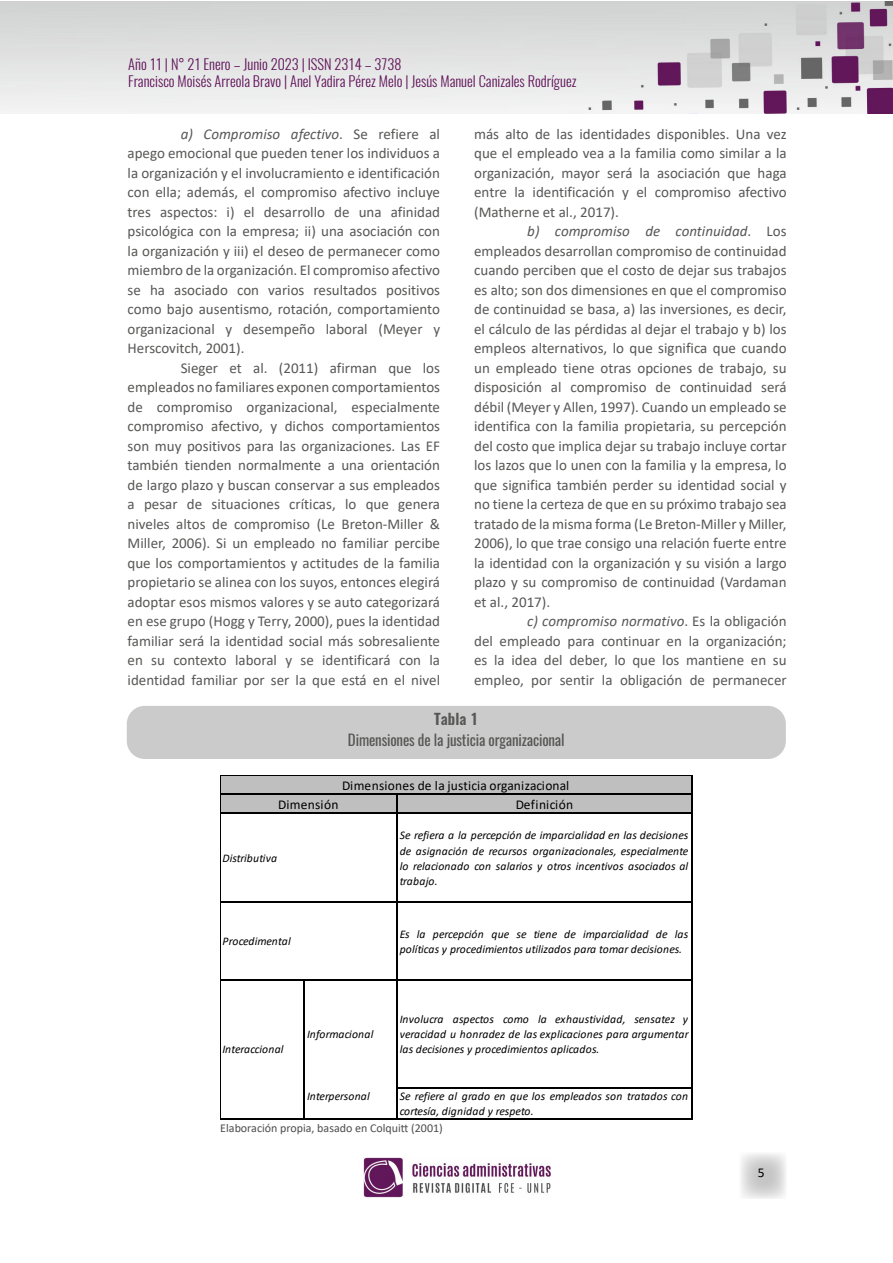
<style>
.page{position:relative;width:893px;height:1263px;background:#fff}
.page>*{position:absolute;margin:0;border:0;box-sizing:border-box;transform-origin:0 0}
.t1{font:15px/19.5px "Calibri";color:#575756;text-align:justify}
.t2{font:15px "Oswald";letter-spacing:-.01em;color:#575756}
.t3{font:600 15px "Oswald";letter-spacing:.01em;color:#575756}
.t4{font:300 14.4px/17.2px "Oswald";color:#61135a}
.t5{font:13.5px "Calibri";letter-spacing:.01em;color:#000}
.t6{font:13.5px "Calibri";letter-spacing:.03em;color:#000}
.t7{font:12px "Calibri";color:#4d4d4d}
.t8{font:italic 11.7px/15.3px "Calibri";color:#000;text-align:justify}
.s1{font-style:italic}
</style>
<div class="page">
<svg style="left:741px;top:1153px;width:45px;height:46px"></svg>
<img style="left:0;top:1px;width:893px;height:112px">
<img style="left:363px;top:1157px;width:188px;height:41px">
<div style="left:221px;top:776px;width:472px;height:38px;background:#bfbfbf"></div>
<hr style="left:220px;top:775px;width:1px;height:345px;background:#000">
<hr style="left:691px;top:776px;width:2px;height:344px;background:#000">
<hr style="left:396px;top:795px;width:2px;height:325px;background:#000">
<hr style="left:303px;top:980px;width:2px;height:140px;background:#000">
<hr style="left:221px;top:775px;width:472px;height:1px;background:#000">
<hr style="left:221px;top:793px;width:472px;height:2px;background:#000">
<hr style="left:221px;top:812px;width:472px;height:2px;background:#000">
<hr style="left:221px;top:901px;width:472px;height:2px;background:#000">
<hr style="left:221px;top:979px;width:472px;height:1px;background:#000">
<hr style="left:398px;top:1086px;width:295px;height:2px;background:#000">
<hr style="left:221px;top:1118px;width:472px;height:2px;background:#000">
<div style="left:127px;top:706px;width:659px;height:53px;background:#c6c6c6;border-radius:18px"></div>
<p class="t4" style="left:128px;top:53px;width:450px">Año 11 | N° 21 Enero – Junio 2023 | ISSN 2314 – 3738<br>Francisco Moisés Arreola Bravo | Anel Yadira Pérez Melo | Jesús Manuel Canizales Rodríguez</p>
<p class="t1" style="left:128px;top:124px;width:314px;text-indent:53px"><span class="s1">a) Compromiso afectivo</span>. Se refiere al apego emocional que pueden tener los individuos a la organización y el involucramiento e identificación con ella; además, el compromiso afectivo incluye tres aspectos: i) el desarrollo de una afinidad psicológica con la empresa; ii) una asociación con la organización y iii) el deseo de permanecer como miembro de la organización. El compromiso afectivo se ha asociado con varios resultados positivos como bajo ausentismo, rotación, comportamiento organizacional y desempeño laboral (Meyer y Herscovitch, 2001).</p>
<p class="t1" style="left:128px;top:358px;width:314px;text-indent:53px">Sieger et al. (2011) afirman que los empleados no familiares exponen comportamientos de compromiso organizacional, especialmente compromiso afectivo, y dichos comportamientos son muy positivos para las organizaciones. Las EF también tienden normalmente a una orientación de largo plazo y buscan conservar a sus empleados a pesar de situaciones críticas, lo que genera niveles altos de compromiso (Le Breton-Miller &amp; Miller, 2006). Si un empleado no familiar percibe que los comportamientos y actitudes de la familia propietario se alinea con los suyos, entonces elegirá adoptar esos mismos valores y se auto categorizará en ese grupo (Hogg y Terry, 2000), pues la identidad familiar será la identidad social más sobresaliente en su contexto laboral y se identificará con la identidad familiar por ser la que está en el nivel</p>
<p class="t1" style="left:474px;top:124px;width:314px">más alto de las identidades disponibles. Una vez que el empleado vea a la familia como similar a la organización, mayor será la asociación que haga entre la identificación y el compromiso afectivo (Matherne et al., 2017).</p>
<p class="t1" style="left:474px;top:221px;width:314px;text-indent:53px"><span class="s1">b) compromiso de continuidad</span>. Los empleados desarrollan compromiso de continuidad cuando perciben que el costo de dejar sus trabajos es alto; son dos dimensiones en que el compromiso de continuidad se basa, a) las inversiones, es decir, el cálculo de las pérdidas al dejar el trabajo y b) los empleos alternativos, lo que significa que cuando un empleado tiene otras opciones de trabajo, su disposición al compromiso de continuidad será débil (Meyer y Allen, 1997). Cuando un empleado se identifica con la familia propietaria, su percepción del costo que implica dejar su trabajo incluye cortar los lazos que lo unen con la familia y la empresa, lo que significa también perder su identidad social y no tiene la certeza de que en su próximo trabajo sea tratado de la misma forma (Le Breton-Miller y Miller, 2006), lo que trae consigo una relación fuerte entre la identidad con la organización y su visión a largo plazo y su compromiso de continuidad (Vardaman et al., 2017).</p>
<p class="t1" style="left:474px;top:611px;width:314px;text-indent:53px"><span class="s1">c) compromiso normativo</span>. Es la obligación del empleado para continuar en la organización; es la idea del deber, lo que los mantiene en su empleo, por sentir la obligación de permanecer</p>
<p class="t3" style="left:434px;top:711px;width:46px">Tabla 1</p>
<p class="t2" style="left:348px;top:726px;width:218px">Dimensiones de la justicia organizacional</p>
<p class="t5" style="left:342px;top:776px;width:228px">Dimensiones de la justicia organizacional</p>
<p class="t5" style="left:278px;top:795px;width:62px">Dimensión</p>
<p class="t8" style="left:223px;top:850px;width:56px">Distributiva</p>
<p class="t8" style="left:223px;top:933px;width:70px">Procedimental</p>
<p class="t8" style="left:223px;top:1041px;width:63px">Interaccional</p>
<p class="t8" style="left:307px;top:1026px;width:68px">Informacional</p>
<p class="t6" style="left:516px;top:795px;width:59px">Definición</p>
<p class="t8" style="left:400px;top:827px;width:290px">Se refiera a la percepción de imparcialidad en las decisiones de asignación de recursos organizacionales, especialmente lo relacionado con salarios y otros incentivos asociados al trabajo.</p>
<p class="t8" style="left:400px;top:926px;width:290px">Es la percepción que se tiene de imparcialidad de las políticas y procedimientos utilizados para tomar decisiones.</p>
<p class="t8" style="left:400px;top:1011px;width:291px">Involucra aspectos como la exhaustividad, sensatez y veracidad u honradez de las explicaciones para argumentar las decisiones y procedimientos aplicados.</p>
<p class="t8" style="left:307px;top:1088px;width:64px">Interpersonal</p>
<p class="t8" style="left:400px;top:1088px;width:290px">Se refiere al grado en que los empleados son tratados con cortesía, dignidad y respeto.</p>
<p class="t7" style="left:220px;top:1120px;width:224px">Elaboración propia, basado en Colquitt (2001)</p>
<p class="t5" style="left:758px;top:1163px;width:8px">5</p>
</div>
